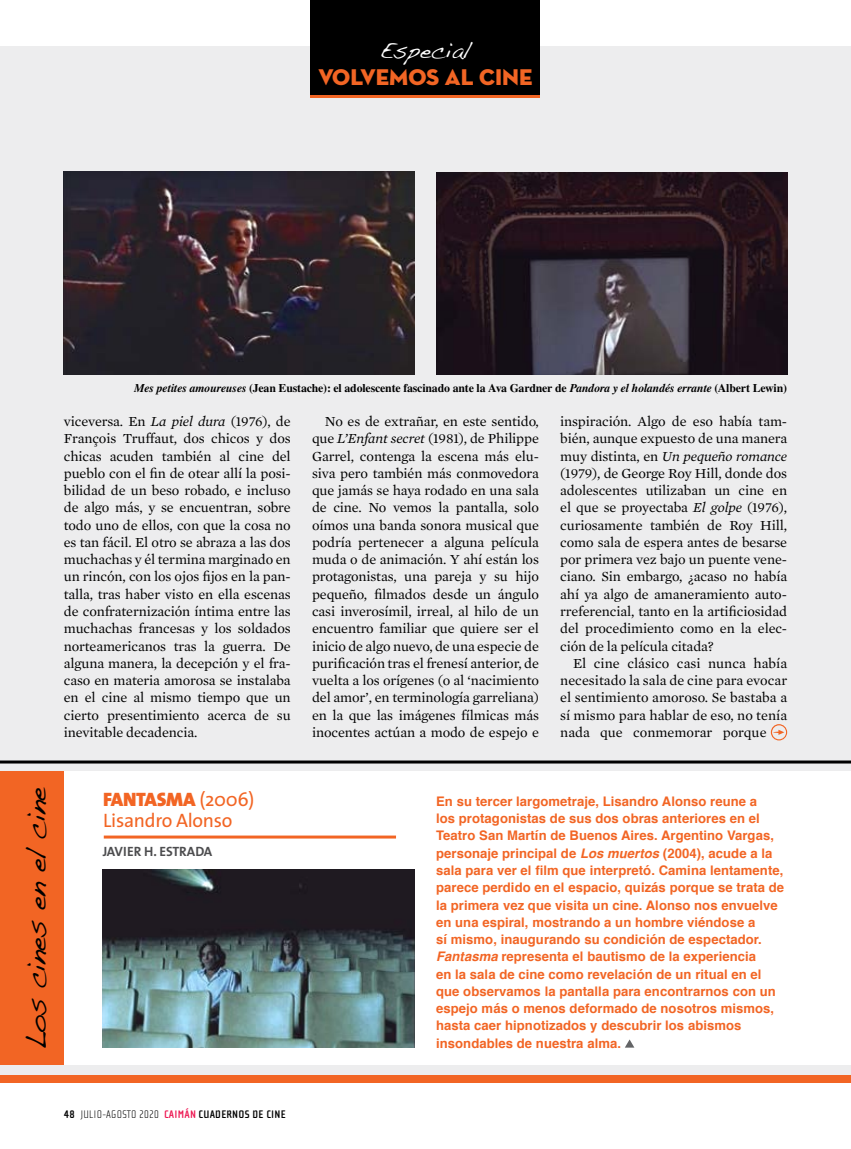
<style>
.page{position:relative;width:851px;height:1149px;background:#fff}
.page>*{position:absolute;margin:0;border:0;box-sizing:border-box;transform-origin:0 0}
.t1{font:28.5px "Handwriting Dakota";letter-spacing:-.03em;color:#000}
.t2{font:23.1px "Neutra Disp Titling";color:#f26524}
.t3{font:23.1px "Handwriting Dakota";color:#fff}
.t4{font:19.5px/21px "The Sans";letter-spacing:-.015em;color:#f26524}
.t5{font:14.1px/17.2px "Mercury Text G1";letter-spacing:-.01em;color:#000;text-align:justify}
.t6{font:700 13.5px "The Sans";color:#4d4d4f}
.Cuaderno_Actualidad{font:700 13.2px/17.2px "Helvetica";letter-spacing:.005em;color:#f26524}
.Cuaderno_Actualidad-2{font:500 12px "Nimbus Rom No 9 L";letter-spacing:-.015em;color:#000}
.t7{font:700 11.25px "Cholla Sans";letter-spacing:.02em;color:#000}
.s1{font-family:"Nimbus Rom No 9 L Med Ita";font-weight:400}
.s2{font-style:italic}
.s3{font-weight:900}
.s4{font-weight:100}
.s5{color:#ed1651}
</style>
<div class="page">
<div style="left:0;top:46px;width:850px;height:1035px;background:#ededee"></div>
<div style="left:0;top:1074px;width:850px;height:7px;background:#f26524"></div>
<svg style="left:310px;top:94px;width:230px;height:4px"></svg>
<div style="left:310px;top:0;width:230px;height:94px;background:#000"></div>
<img style="left:64px;top:172px;width:351px;height:202px">
<img style="left:436px;top:172px;width:351px;height:202px">
<svg style="left:770px;top:724px;width:17px;height:16px"></svg>
<div style="left:0;top:771px;width:850px;height:293px;background:#fff"></div>
<svg style="left:625px;top:1039px;width:9px;height:8px"></svg>
<hr style="left:104px;top:835px;width:292px;height:3px;background:#f26524">
<img style="left:103px;top:869px;width:312px;height:177px">
<hr style="left:0;top:760px;width:850px;height:3px;background:#000">
<div style="left:0;top:771px;width:64px;height:293px;background:#f26524"></div>
<h2 class="t3" style="left:380px;top:37px;width:92px">Especial</h2>
<h2 class="t2" style="left:318px;top:63px;width:215px">VOLVEMOS AL CINE</h2>
<p class="Cuaderno_Actualidad-2" style="left:134px;top:379px;width:654px"><span class="s1">Mes petites amoureuses</span> (Jean Eustache): el adolescente fascinado ante la Ava Gardner de <span class="s1">Pandora y el holandés errante</span> (Albert Lewin)</p>
<p class="t5" style="left:64px;top:413px;width:228px">viceversa. En <span class="s2">La piel dura</span> (1976), de François Truffaut, dos chicos y dos chicas acuden también al cine del pueblo con el fin de otear allí la posi&shy;bilidad de un beso robado, e incluso de algo más, y se encuentran, sobre todo uno de ellos, con que la cosa no es tan fácil. El otro se abraza a las dos muchachas y él termina marginado en un rincón, con los ojos fijos en la pan&shy;talla, tras haber visto en ella escenas de confraternización íntima entre las muchachas francesas y los soldados norteamericanos tras la guerra. De alguna manera, la decepción y el fra&shy;caso en materia amorosa se instalaba en el cine al mismo tiempo que un cierto presentimiento acerca de su inevitable decadencia.</p>
<p class="t5" style="left:312px;top:413px;width:228px;text-indent:13px">No es de extrañar, en este sentido, que <span class="s2">L’Enfant secret</span> (1981), de Philippe Garrel, contenga la escena más elu&shy;siva pero también más conmovedora que jamás se haya rodado en una sala de cine. No vemos la pantalla, solo oímos una banda sonora musical que podría pertenecer a alguna película muda o de animación. Y ahí están los protagonistas, una pareja y su hijo pequeño, filmados desde un ángulo casi inverosímil, irreal, al hilo de un encuentro familiar que quiere ser el inicio de algo nuevo, de una especie de purificación tras el frenesí anterior, de vuelta a los orígenes (o al ‘nacimiento del amor’, en terminología garreliana) en la que las imágenes fílmicas más inocentes actúan a modo de espejo e</p>
<p class="t5" style="left:560px;top:413px;width:228px">inspiración. Algo de eso había tam&shy;bién, aunque expuesto de una manera muy distinta, en <span class="s2">Un pequeño romance </span>(1979), de George Roy Hill, donde dos adolescentes utilizaban un cine en el que se proyectaba <span class="s2">El golpe</span> (1976), curiosamente también de Roy Hill, como sala de espera antes de besarse por primera vez bajo un puente vene&shy;ciano. Sin embargo, ¿acaso no había ahí ya algo de amaneramiento auto&shy;rreferencial, tanto en la artificiosidad del procedimiento como en la elec&shy;ción de la película citada?</p>
<p class="t5" style="left:560px;top:654px;width:228px;text-indent:13px">El cine clásico casi nunca había necesitado la sala de cine para evocar el sentimiento amoroso. Se bastaba a sí mismo para hablar de eso, no tenía nada que conmemorar porque</p>
<p class="t1" style="left:19px;top:1049px;width:265px;rotate:-90deg">Los cines en el cine</p>
<p class="t4" style="left:103px;top:788px;width:153px"><span class="s3">FANTASMA</span> (2006)<br>Lisandro Alonso</p>
<p class="t6" style="left:103px;top:839px;width:111px">JAVIER H. ESTRADA</p>
<p class="Cuaderno_Actualidad" style="left:436px;top:792px;width:349px">En su tercer largometraje, Lisandro Alonso reune a<br>los protagonistas de sus dos obras anteriores en el Teatro San Martín de Buenos Aires. Argentino Vargas, personaje principal de <span class="s2">Los muertos</span> (2004), acude a la sala para ver el film que interpretó. Camina lentamente, parece perdido en el espacio, quizás porque se trata de la primera vez que visita un cine. Alonso nos envuelve en una espiral, mostrando a un hombre viéndose a<br>sí mismo, inaugurando su condición de espectador.<br><span class="s2">Fantasma</span> representa el bautismo de la experiencia<br>en la sala de cine como revelación de un ritual en el que observamos la pantalla para encontrarnos con un espejo más o menos deformado de nosotros mismos, hasta caer hipnotizados y descubrir los abismos insondables de nuestra alma.</p>
<p class="t7" style="left:64px;top:1107px;width:223px">48 <span class="s4">JULIO-AGOSTO 2020</span> <span class="s5">CAIMÁN</span> CUADERNOS DE CINE</p>
</div>
